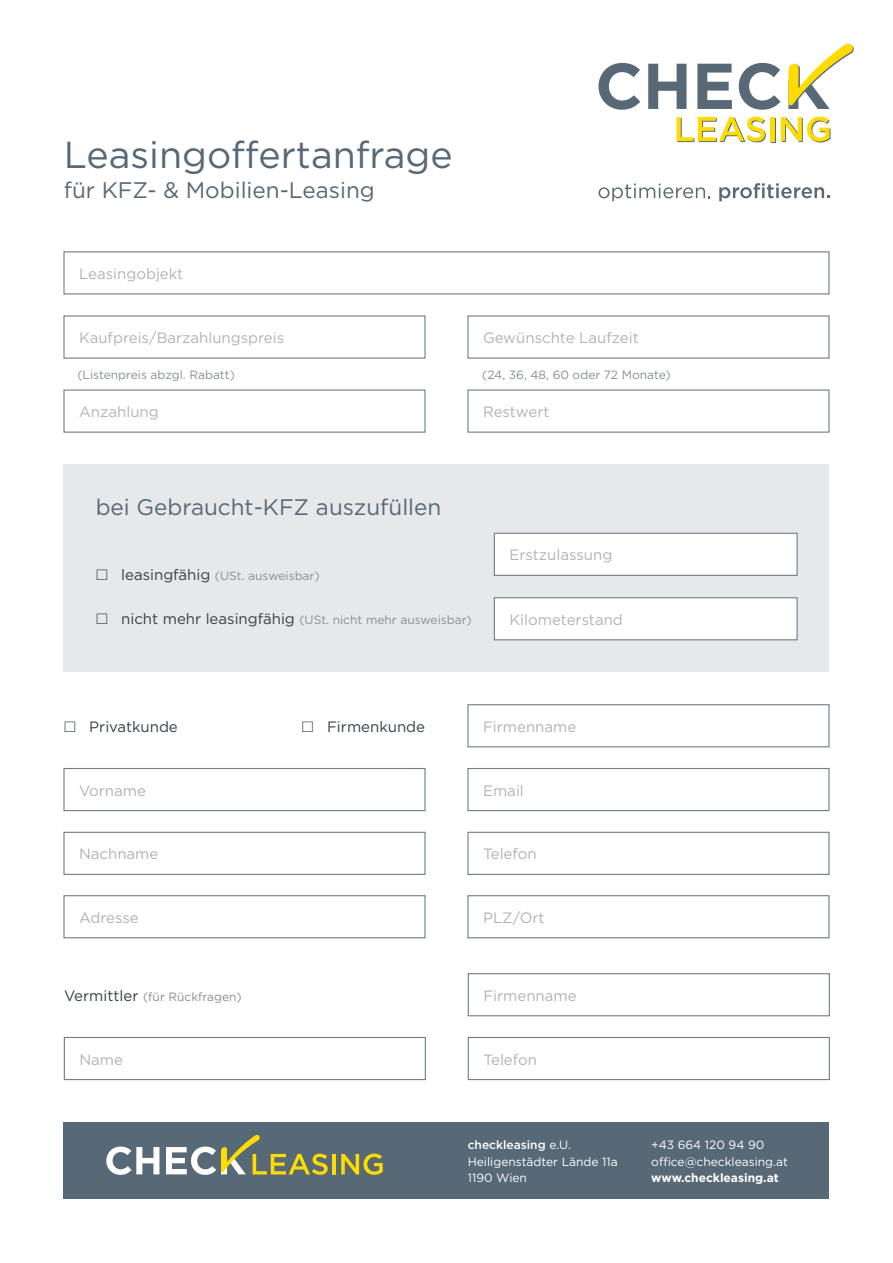
<style>
.page{position:relative;width:893px;height:1263px;background:#fff}
.page>*{position:absolute;margin:0;border:0;box-sizing:border-box;transform-origin:0 0}
.t1{font:37.5px "Gotham";color:#576876}
.t2{font:22.5px "Gotham";color:#576876}
.t3{font:15px "Gotham";color:#afb4b7}
.t4{font:15px "Gotham";color:#354247}
.t5{font:12px "Gotham";color:#878f93}
.t6{font:12px "Gotham";color:#fff}
.t7{font:700 12px "Gotham";color:#fff}
.t8{font:500 12px "Gotham";color:#fff}
.s1{font-family:"Mathematical Pi Six";font-size:15px;color:#354247}
.s2{font-size:15px;color:#354247}
.s3{font-family:"Mathematical Pi Six"}
.s4{font-weight:400}
</style>
<div class="page">
<svg style="left:598px;top:184px;width:112px;height:17px"></svg>
<svg style="left:598px;top:63px;width:42px;height:47px"></svg>
<svg style="left:648px;top:64px;width:38px;height:45px"></svg>
<svg style="left:697px;top:64px;width:35px;height:45px"></svg>
<svg style="left:739px;top:63px;width:41px;height:47px"></svg>
<hr style="left:771px;top:118px;width:4px;height:24px;background:#ffdc01">
<svg style="left:719px;top:183px;width:111px;height:18px"></svg>
<svg style="left:676px;top:117px;width:90px;height:25px"></svg>
<hr style="left:770px;top:117px;width:4px;height:24px;background:#ffdc01">
<svg style="left:781px;top:117px;width:49px;height:25px"></svg>
<svg style="left:788px;top:43px;width:66px;height:66px"></svg>
<div style="left:63px;top:251px;width:766px;height:43px;border:1px solid #707e8c"></div>
<div style="left:63px;top:389px;width:363px;height:44px;border:1px solid #707e8c"></div>
<div style="left:467px;top:389px;width:362px;height:44px;border:1px solid #707e8c"></div>
<div style="left:64px;top:1123px;width:765px;height:76px;background:#576876"></div>
<div style="left:63px;top:315px;width:363px;height:44px;border:1px solid #707e8c"></div>
<div style="left:467px;top:315px;width:362px;height:44px;border:1px solid #707e8c"></div>
<div style="left:64px;top:465px;width:765px;height:207px;background:#e6e8ea"></div>
<div style="left:494px;top:533px;width:303px;height:42px;background:#fff"></div>
<div style="left:494px;top:533px;width:304px;height:43px;border:1px solid #707e8c"></div>
<div style="left:494px;top:598px;width:303px;height:42px;background:#fff"></div>
<div style="left:494px;top:597px;width:304px;height:43px;border:1px solid #707e8c"></div>
<svg style="left:106px;top:1146px;width:53px;height:29px"></svg>
<svg style="left:166px;top:1135px;width:162px;height:40px"></svg>
<hr style="left:332px;top:1154px;width:4px;height:20px;background:#ffdc01">
<svg style="left:341px;top:1153px;width:42px;height:22px"></svg>
<div style="left:64px;top:1037px;width:362px;height:43px;border:1px solid #707e8c"></div>
<div style="left:468px;top:1037px;width:362px;height:43px;border:1px solid #707e8c"></div>
<div style="left:468px;top:973px;width:362px;height:43px;border:1px solid #707e8c"></div>
<div style="left:63px;top:832px;width:363px;height:43px;border:1px solid #707e8c"></div>
<div style="left:467px;top:832px;width:362px;height:43px;border:1px solid #707e8c"></div>
<div style="left:63px;top:768px;width:363px;height:43px;border:1px solid #707e8c"></div>
<div style="left:467px;top:768px;width:362px;height:43px;border:1px solid #707e8c"></div>
<div style="left:467px;top:704px;width:362px;height:43px;border:1px solid #707e8c"></div>
<div style="left:63px;top:895px;width:363px;height:43px;border:1px solid #707e8c"></div>
<div style="left:467px;top:895px;width:362px;height:43px;border:1px solid #707e8c"></div>
<p class="t1" style="left:64px;top:131px;width:390px">Leasingoffertanfrage</p>
<p class="t2" style="left:64px;top:176px;width:313px">für KFZ- &amp; Mobilien-Leasing</p>
<p class="t3" style="left:79px;top:264px;width:106px">Leasingobjekt</p>
<p class="t3" style="left:79px;top:328px;width:207px">Kaufpreis/Barzahlungspreis</p>
<p class="t3" style="left:483px;top:328px;width:157px">Gewünschte Laufzeit</p>
<p class="t5" style="left:77px;top:367px;width:159px">(Listenpreis abzgl. Rabatt)</p>
<p class="t5" style="left:482px;top:367px;width:190px">(24, 36, 48, 60 oder 72 Monate)</p>
<p class="t3" style="left:79px;top:402px;width:81px">Anzahlung</p>
<p class="t3" style="left:483px;top:402px;width:68px">Restwert</p>
<p class="t2" style="left:96px;top:492px;width:347px">bei Gebraucht-KFZ auszufüllen</p>
<p class="t5" style="left:96px;top:568px;width:225px"><span class="s1">h</span> <span class="s2">leasingfähig</span> (USt. ausweisbar)</p>
<p class="t5" style="left:96px;top:612px;width:378px"><span class="s1">h</span> <span class="s2">nicht mehr leasingfähig</span> (USt. nicht mehr ausweisbar)</p>
<p class="t3" style="left:509px;top:545px;width:104px">Erstzulassung</p>
<p class="t3" style="left:509px;top:610px;width:115px">Kilometerstand</p>
<p class="t4" style="left:64px;top:717px;width:116px"><span class="s3">h</span> Privatkunde</p>
<p class="t4" style="left:302px;top:717px;width:125px"><span class="s3">h</span> Firmenkunde</p>
<p class="t3" style="left:483px;top:717px;width:95px">Firmenname</p>
<p class="t3" style="left:79px;top:781px;width:69px">Vorname</p>
<p class="t3" style="left:483px;top:781px;width:42px">Email</p>
<p class="t3" style="left:79px;top:844px;width:81px">Nachname</p>
<p class="t3" style="left:483px;top:844px;width:55px">Telefon</p>
<p class="t3" style="left:79px;top:908px;width:61px">Adresse</p>
<p class="t3" style="left:483px;top:908px;width:63px">PLZ/Ort</p>
<p class="t5" style="left:64px;top:989px;width:179px"><span class="s2">Vermittler</span> (für Rückfragen)</p>
<p class="t3" style="left:483px;top:986px;width:95px">Firmenname</p>
<p class="t3" style="left:79px;top:1049px;width:45px">Name</p>
<p class="t3" style="left:483px;top:1049px;width:55px">Telefon</p>
<p class="t8" style="left:468px;top:1137px;width:105px">checkleasing <span class="s4">e.U.</span></p>
<p class="t6" style="left:468px;top:1154px;width:151px">Heiligenstädter Lände 11a</p>
<p class="t6" style="left:468px;top:1170px;width:61px">1190 Wien</p>
<p class="t6" style="left:651px;top:1137px;width:115px">+43 664 120 94 90</p>
<p class="t6" style="left:651px;top:1154px;width:138px">office@checkleasing.at</p>
<p class="t7" style="left:651px;top:1170px;width:129px">www.checkleasing.at</p>
</div>
